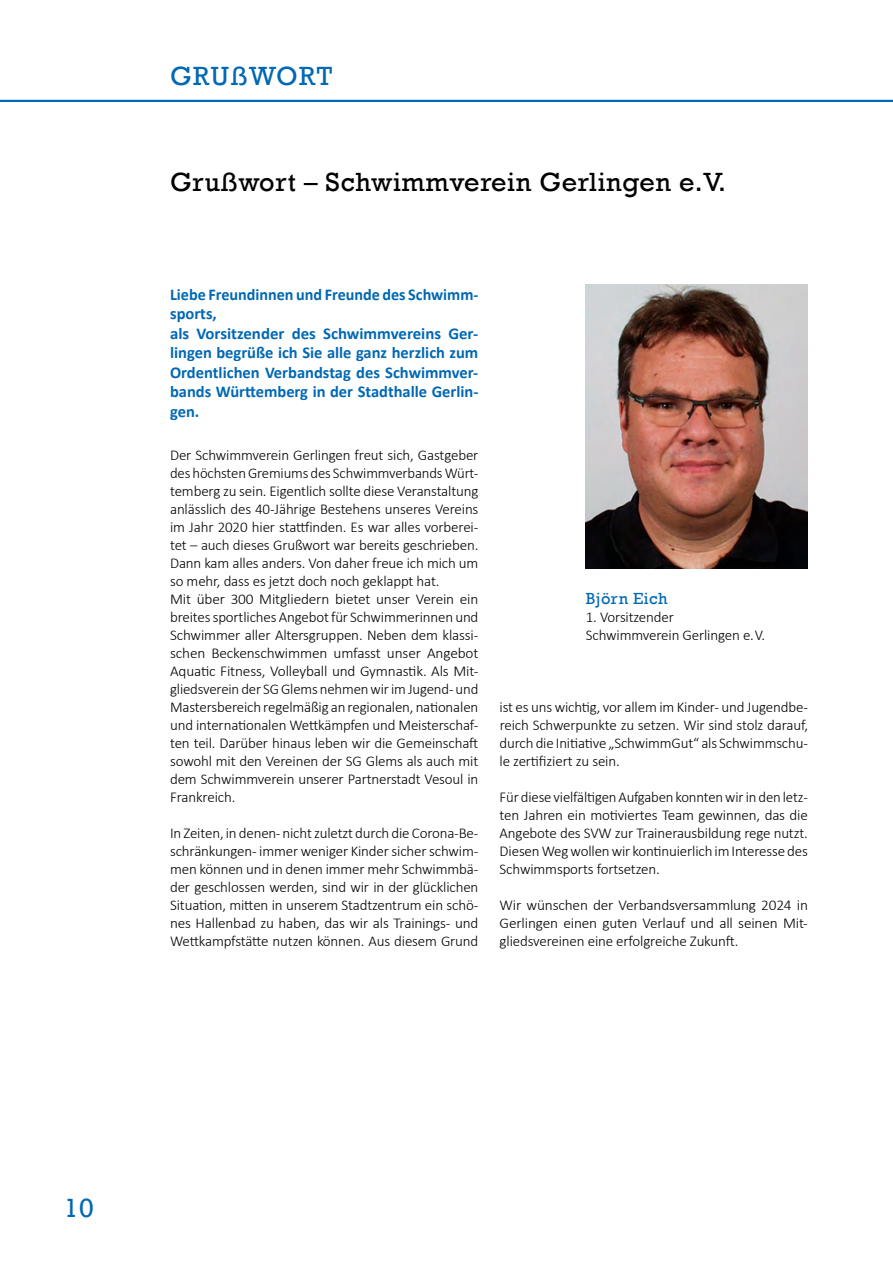
<style>
.page{position:relative;width:893px;height:1263px;background:#fff}
.page>*{position:absolute;margin:0;border:0;box-sizing:border-box;transform-origin:0 0}
.t1{font:27px "Rockwell";letter-spacing:.025em;color:#000}
.t2{font:27px "Rockwell";letter-spacing:.05em;color:#0068b4}
.t3{font:700 16.5px/19.5px "Calibri";color:#0068b4}
.t4{font:16.5px "Rockwell";letter-spacing:.025em;color:#0068b4}
.t5{font:300 15px/18px "Calibri";letter-spacing:-.01em;color:#000}
</style>
<div class="page">
<hr style="left:0;top:100px;width:893px;height:2px;background:#0068b4">
<img style="left:586px;top:285px;width:222px;height:284px">
<h1 class="t2" style="left:170px;top:60px;width:164px">GRUßWORT</h1>
<h1 class="t1" style="left:170px;top:166px;width:558px">Grußwort – Schwimmverein Gerlingen e.V.</h1>
<p class="t3" style="left:170px;top:284px;width:310px">Liebe Freundinnen und Freunde des Schwimm&shy;sports,<br>als Vorsitzender des Schwimmvereins Ger&shy;lingen begrüße ich Sie alle ganz herzlich zum Ordentlichen Verbandstag des Schwimmver&shy;bands Württemberg in der Stadthalle Gerlin&shy;gen.</p>
<p class="t5" style="left:170px;top:446px;width:310px">Der Schwimmverein Gerlingen freut sich, Gastgeber des höchsten Gremiums des Schwimmverbands Würt&shy;temberg zu sein. Eigentlich sollte diese Veranstaltung anlässlich des 40-Jährige Bestehens unseres Vereins im Jahr 2020 hier stattfinden. Es war alles vorberei&shy;tet – auch dieses Grußwort war bereits geschrieben.<br>Dann kam alles anders. Von daher freue ich mich um so mehr, dass es jetzt doch noch geklappt hat.<br>Mit über 300 Mitgliedern bietet unser Verein ein breites sportliches Angebot für Schwimmerinnen und Schwimmer aller Altersgruppen. Neben dem klassi&shy;schen Beckenschwimmen umfasst unser Angebot Aquatic Fitness, Volleyball und Gymnastik. Als Mit&shy;gliedsverein der SG Glems nehmen wir im Jugend- und Mastersbereich regelmäßig an regionalen, nationalen und internationalen Wettkämpfen und Meisterschaf&shy;ten teil. Darüber hinaus leben wir die Gemeinschaft sowohl mit den Vereinen der SG Glems als auch mit dem Schwimmverein unserer Partnerstadt Vesoul in Frankreich.</p>
<p class="t5" style="left:170px;top:824px;width:310px;text-align:justify">In Zeiten, in denen - nicht zuletzt durch die Corona-Be&shy;schränkungen - immer weniger Kinder sicher schwim&shy;men können und in denen immer mehr Schwimmbä&shy;der geschlossen werden, sind wir in der glücklichen Situation, mitten in unserem Stadtzentrum ein schö&shy;nes Hallenbad zu haben, das wir als Trainings- und Wettkampfstätte nutzen können. Aus diesem Grund</p>
<p class="t4" style="left:586px;top:589px;width:83px">Björn Eich</p>
<p class="t5" style="left:586px;top:608px;width:181px">1. Vorsitzender<br>Schwimmverein Gerlingen e. V.</p>
<p class="t5" style="left:500px;top:698px;width:310px;text-align:justify">ist es uns wichtig, vor allem im Kinder- und Jugendbe&shy;reich Schwerpunkte zu setzen. Wir sind stolz darauf, durch die Initiative „SchwimmGut“ als Schwimmschu&shy;le zertifiziert zu sein.</p>
<p class="t5" style="left:500px;top:788px;width:310px">Für diese vielfältigenAufgaben konntenwirin den letz&shy;ten Jahren ein motiviertes Team gewinnen, das die Angebote des SVW zur Trainerausbildung rege nutzt.<br>DiesenWegwollenwir kontinuierlich imInteresse des Schwimmsports fortsetzen.</p>
<p class="t5" style="left:500px;top:896px;width:310px;text-align:justify">Wir wünschen der Verbandsversammlung 2024 in Gerlingen einen guten Verlauf und all seinen Mit&shy;gliedsvereinen eine erfolgreiche Zukunft.</p>
<h1 class="t2" style="left:64px;top:1192px;width:31px">10</h1>
</div>
